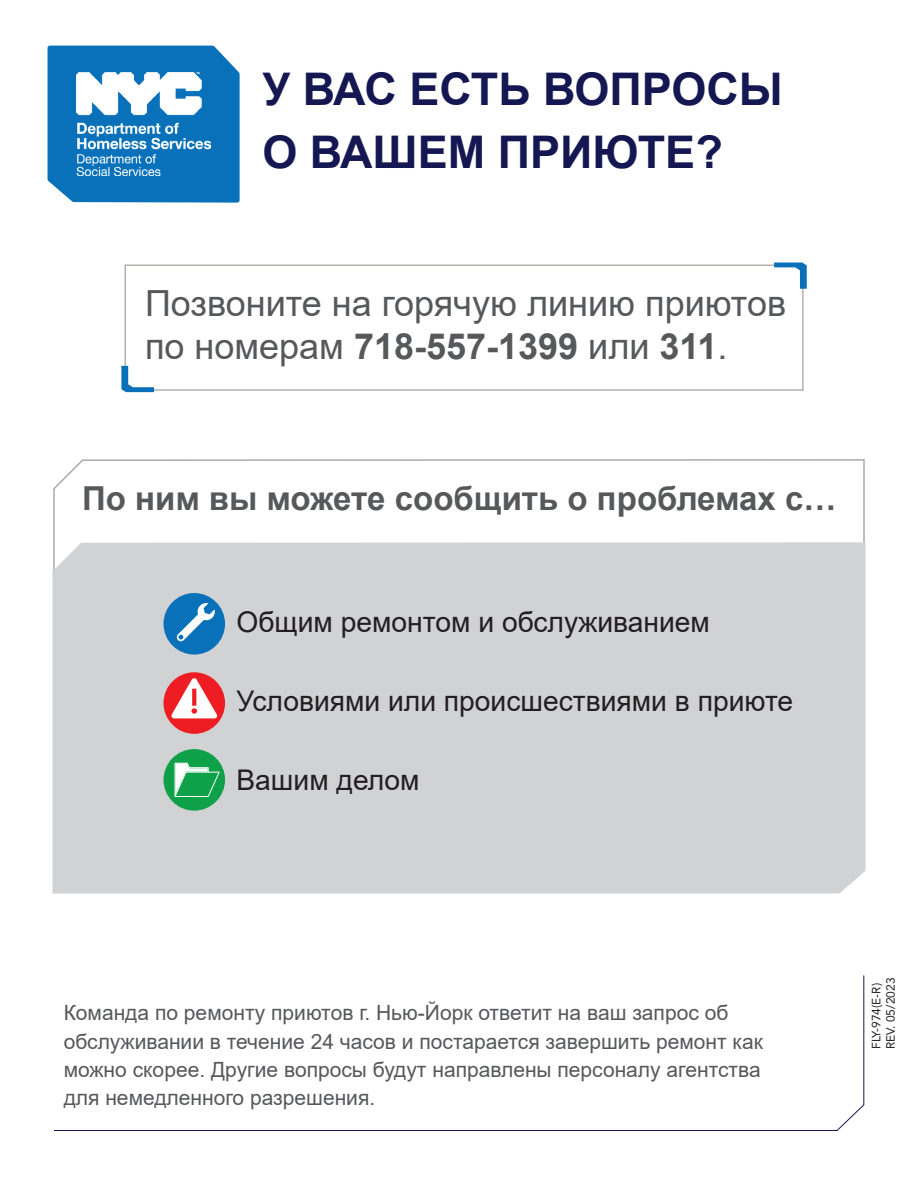
<style>
.page{position:relative;width:918px;height:1188px;background:#fff}
.page>*{position:absolute;margin:0;border:0;box-sizing:border-box;transform-origin:0 0}
.t1{font:700 45px/62.4px "Arial";color:#141751}
.t2{font:36px/43.2px "Arial";color:#57585a}
.t3{font:700 33px "Arial";color:#57585a}
.t4{font:28.5px "Arial";color:#231f20}
.t5{font:21px/28.2px "Arial";color:#57585a}
.t6{font:12px/14.4px "Avenir LT Std";color:#231f20}
.s1{font-weight:700}
</style>
<div class="page">
<svg style="left:53px;top:459px;width:812px;height:83px"></svg>
<div style="left:52px;top:542px;width:814px;height:352px;background:#d1d2d4"></div>
<svg style="left:47px;top:45px;width:193px;height:158px"></svg>
<img style="left:76px;top:73px;width:135px;height:102px">
<div style="left:164px;top:672px;width:61px;height:62px;background:#ee1d23;border-radius:50%"></div>
<div style="left:164px;top:749px;width:61px;height:62px;background:#0fa14a;border-radius:50%"></div>
<div style="left:164px;top:593px;width:61px;height:62px;background:#0871ba;border-radius:50%"></div>
<svg style="left:171px;top:678px;width:47px;height:40px"></svg>
<svg style="left:177px;top:603px;width:38px;height:39px"></svg>
<svg style="left:175px;top:763px;width:45px;height:34px"></svg>
<svg style="left:54px;top:975px;width:811px;height:156px"></svg>
<div style="left:125px;top:265px;width:679px;height:126px;border:1px solid #a7a2a0"></div>
<svg style="left:774px;top:262px;width:33px;height:27px"></svg>
<svg style="left:121px;top:366px;width:33px;height:26px"></svg>
<h1 class="t1" style="left:262px;top:59px;width:522px">У ВАС ЕСТЬ ВОПРОСЫ<br>О ВАШЕМ ПРИЮТЕ?</h1>
<h2 class="t2" style="left:145px;top:282px;width:643px">Позвоните на горячую линию приютов по номерам <span class="s1">718-557-1399</span> или <span class="s1">311</span>.</h2>
<h3 class="t3" style="left:82px;top:475px;width:756px">По ним вы можете сообщить о проблемах с…</h3>
<h3 class="t4" style="left:236px;top:602px;width:475px">Общим ремонтом и обслуживанием</h3>
<h3 class="t4" style="left:236px;top:681px;width:558px">Условиями или происшествиями в приюте</h3>
<h3 class="t4" style="left:236px;top:761px;width:185px">Вашим делом</h3>
<p class="t5" style="left:64px;top:999px;width:701px">Команда по ремонту приютов г. Нью-Йорк ответит на ваш запрос об обслуживании в течение 24 часов и постарается завершить ремонт как можно скорее. Другие вопросы будут направлены персоналу агентства для немедленного разрешения.</p>
<p class="t6" style="left:869px;top:1049px;width:73px;rotate:-90deg">FLY-974(E-R)<br>REV. 05/2023</p>
</div>
